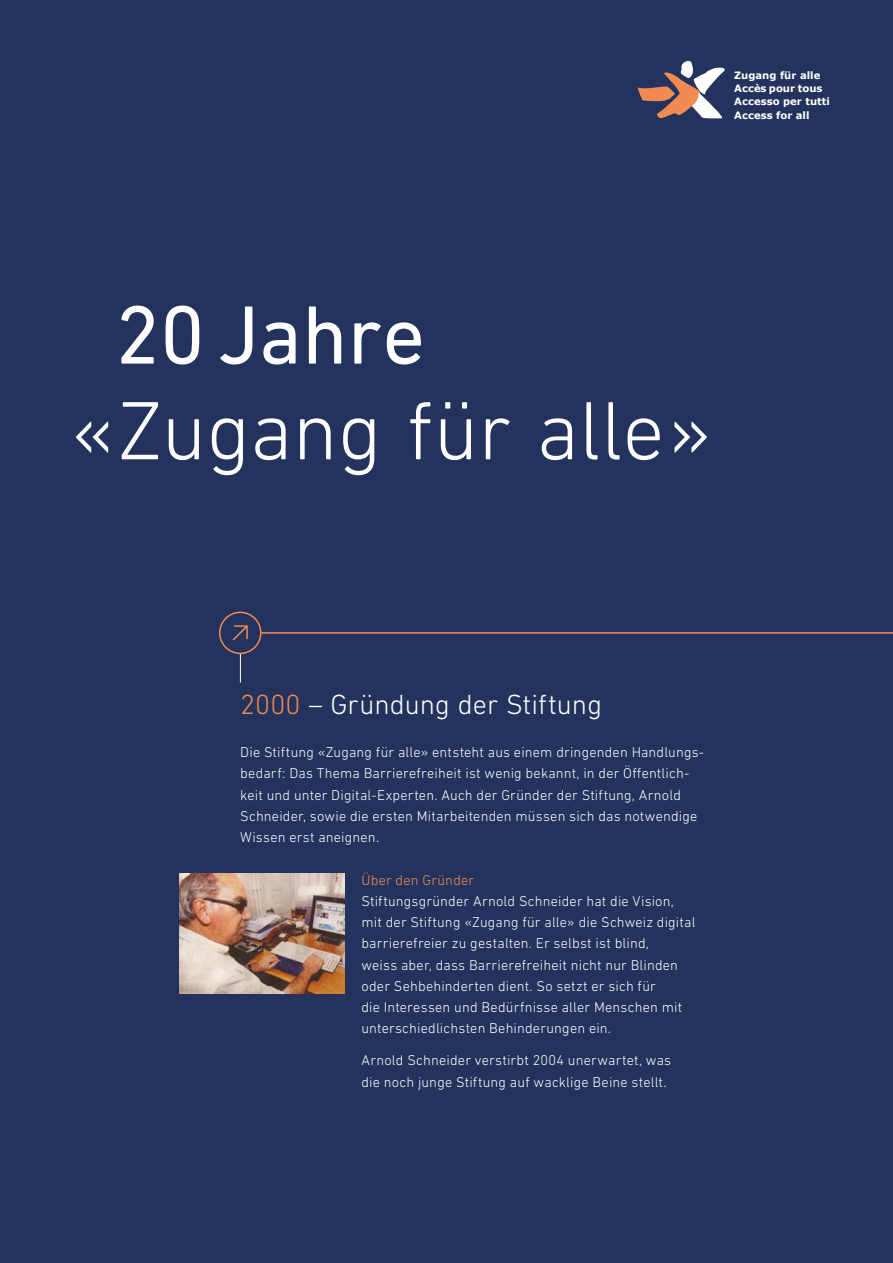
<style>
.page{position:relative;width:893px;height:1263px;background:#23335d}
.page>*{position:absolute;margin:0;border:0;box-sizing:border-box;transform-origin:0 0}
.t1{font:300 84px/95.7px "DIN Next LT Pro";letter-spacing:-.005em;color:#fff}
.t2{font:300 28.2px "DIN Next LT Pro";letter-spacing:.005em;color:#fff}
.t3{font:300 14.4px/21.3px "DIN Next LT Pro";letter-spacing:.01em;color:#fff}
.t4{font:300 14.4px "DIN Next LT Pro";letter-spacing:.01em;color:#f28b52}
.t5{font:700 10.05px/13.5px "Verdana";color:#fff}
.s1{font-weight:400}
.s2{color:#f28b52}
</style>
<div class="page">
<img style="left:180px;top:874px;width:164px;height:119px">
<hr style="left:261px;top:632px;width:632px;height:2px;background:#f28b52">
<svg style="left:240px;top:654px;width:1px;height:28px"></svg>
<svg style="left:232px;top:625px;width:16px;height:16px"></svg>
<div style="left:219px;top:612px;width:42px;height:42px;border:2px solid #f28b52;border-radius:50%"></div>
<svg style="left:638px;top:61px;width:87px;height:58px"></svg>
<p class="t5" style="left:734px;top:68px;width:97px">Zugang für alle<br>Accès pour tous<br>Accesso per tutti<br>Access for all</p>
<h1 class="t1" style="left:70px;top:286px;width:644px;text-indent:45px"><span class="s1">20 Jahre </span>«Zugang für alle»</h1>
<h2 class="t2" style="left:240px;top:689px;width:363px"><span class="s2">2000</span> – Gründung der Stiftung</h2>
<p class="t3" style="left:240px;top:741px;width:464px">Die Stiftung «Zugang für alle» entsteht aus einem dringenden Handlungs&shy;bedarf: Das Thema Barrierefreiheit ist wenig bekannt, in der Öffentlich&shy;keit und unter Digital-Experten. Auch der Gründer der Stiftung, Arnold Schneider, sowie die ersten Mitarbeitenden müssen sich das notwendige Wissen erst aneignen.</p>
<h3 class="t4" style="left:361px;top:871px;width:114px">Über den Gründer</h3>
<p class="t3" style="left:361px;top:890px;width:336px">Stiftungsgründer Arnold Schneider hat die Vision, mit der Stiftung «Zugang für alle» die Schweiz digital barrierefreier zu gestalten. Er selbst ist blind,<br>weiss aber, dass Barrierefreiheit nicht nur Blinden oder Sehbehinderten dient. So setzt er sich für<br>die Interessen und Bedürfnisse aller Menschen mit unterschiedlichsten Behinderungen ein.</p>
<p class="t3" style="left:361px;top:1049px;width:311px">Arnold Schneider verstirbt 2004 unerwartet, was die noch junge Stiftung auf wacklige Beine stellt.</p>
</div>
